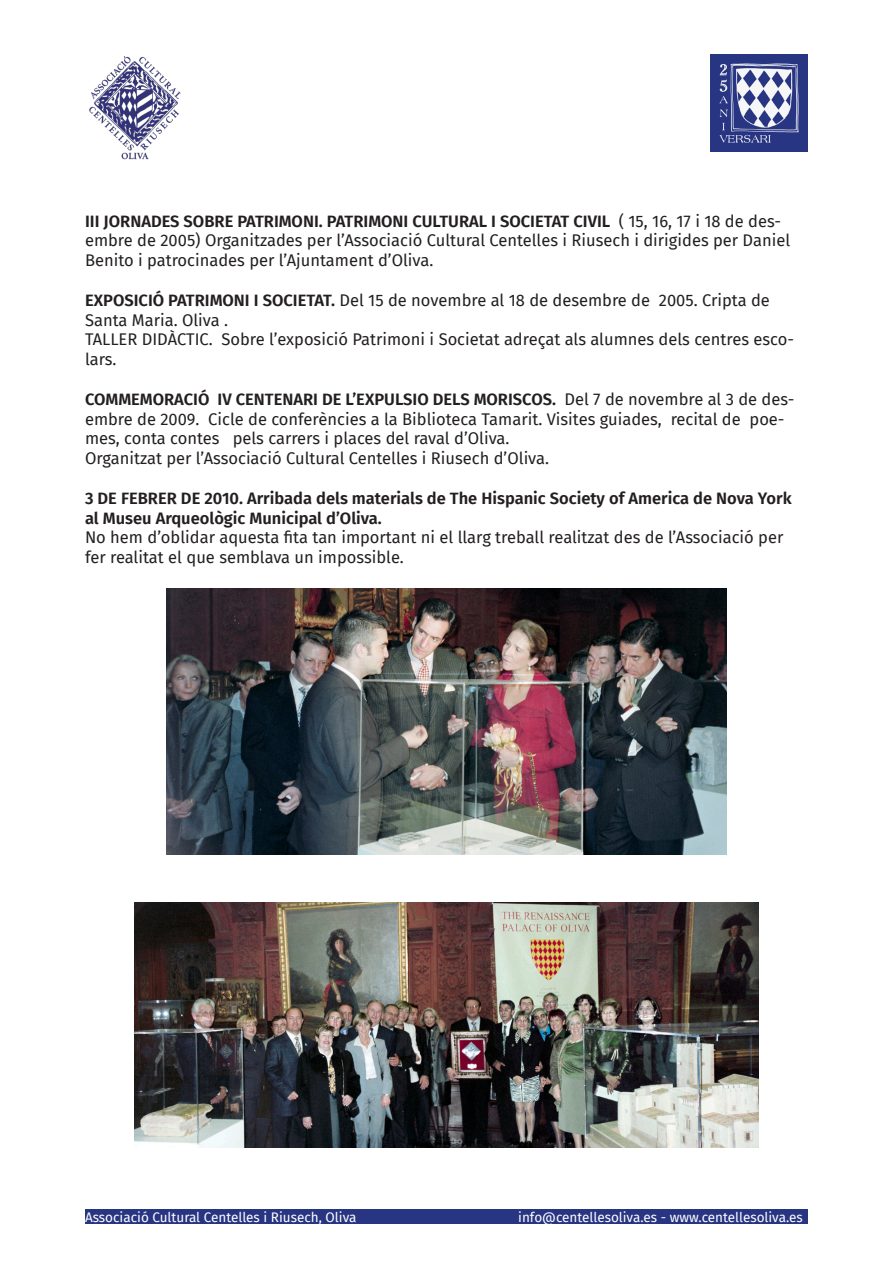
<style>
.page{position:relative;width:893px;height:1263px;background:#fff}
.page>*{position:absolute;margin:0;border:0;box-sizing:border-box;transform-origin:0 0}
.t1{font:16.5px/19.8px "Fira Sans";color:#231f20}
.t2{font:600 16.5px/19.8px "Fira Sans";color:#231f20}
.t3{font:13.5px "Fira Sans";color:#fff}
.s1{font-weight:600}
</style>
<div class="page">
<img style="left:89px;top:56px;width:92px;height:104px">
<img style="left:710px;top:54px;width:98px;height:98px">
<div style="left:85px;top:1209px;width:723px;height:14px;background:#283583"></div>
<img style="left:167px;top:588px;width:559px;height:267px">
<img style="left:134px;top:903px;width:625px;height:244px">
<p class="t1" style="left:85px;top:211px;width:707px"><span class="s1">III JORNADES SOBRE PATRIMONI. PATRIMONI CULTURAL I SOCIETAT CIVIL</span> ( 15, 16, 17 i 18 de des&shy;embre de 2005) Organitzades per l’Associació Cultural Centelles i Riusech i dirigides per Daniel<br>Benito i patrocinades per l’Ajuntament d’Oliva.</p>
<p class="t1" style="left:85px;top:290px;width:686px"><span class="s1">EXPOSICIÓ PATRIMONI I SOCIETAT.</span> Del 15 de novembre al 18 de desembre de 2005. Cripta de<br>Santa Maria. Oliva .</p>
<p class="t1" style="left:85px;top:329px;width:710px">TALLER DIDÀCTIC. Sobre l’exposició Patrimoni i Societat adreçat als alumnes dels centres esco&shy;lars.</p>
<p class="t1" style="left:85px;top:389px;width:711px"><span class="s1">COMMEMORACIÓ IV CENTENARI DE L’EXPULSIO DELS MORISCOS.</span> Del 7 de novembre al 3 de des&shy;embre de 2009. Cicle de conferències a la Biblioteca Tamarit. Visites guiades, recital de poe&shy;mes, conta contes pels carrers i places del raval d’Oliva.</p>
<p class="t1" style="left:85px;top:448px;width:466px">Organitzat per l’Associació Cultural Centelles i Riusech d’Oliva.</p>
<p class="t2" style="left:85px;top:487px;width:708px">3 DE FEBRER DE 2010. Arribada dels materials de The Hispanic Society of America de Nova York al Museu Arqueològic Municipal d’Oliva.</p>
<p class="t1" style="left:85px;top:527px;width:700px">No hem d’oblidar aquesta fita tan important ni el llarg treball realitzat des de l’Associació per fer realitat el que semblava un impossible.</p>
<p class="t3" style="left:85px;top:1207px;width:273px">Associació Cultural Centelles i Riusech, Oliva</p>
<p class="t3" style="left:518px;top:1207px;width:286px">info@centellesoliva.es - www.centellesoliva.es</p>
</div>
